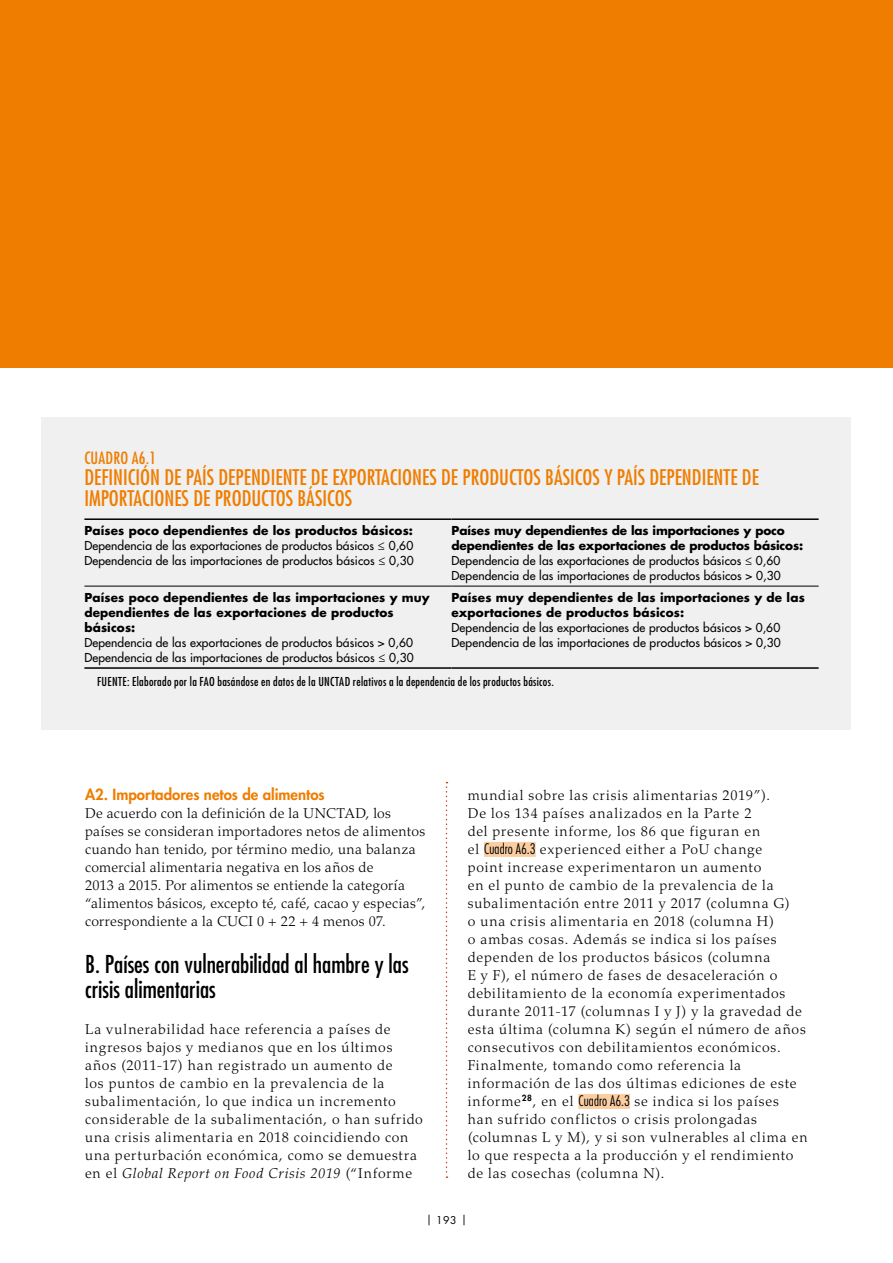
<style>
.page{position:relative;width:893px;height:1263px;background:#fff}
.page>*{position:absolute;margin:0;border:0;box-sizing:border-box;transform-origin:0 0}
.Heading3_OK{font:condensed 24px/25.5px "Futura Std";color:#000}
.Table_Tilte_OK{font:condensed 21px/21px "Futura Std";color:#ef7d00}
.Table_No_OK{font:condensed 16.5px "Futura Std";letter-spacing:.01em;color:#ef7d00}
.Heading4_OK{font:800 15px "Futura Std";color:#ef7d00}
.NewPara1_OK{font:300 14.25px/18px "Palatino LT Std";letter-spacing:.05em;color:#000}
.NewPara1_OK-2{font:300 14.25px/18px "Palatino LT Std";letter-spacing:.02em;color:#000}
.Table_Body_OK{font:500 12px "Futura Std";letter-spacing:.01em;color:#000}
.Table_Body_OK-2{font:700 12px/15px "Futura Std";letter-spacing:.01em;color:#000}
.Table_source_OK{font:condensed 12px "Futura Std";letter-spacing:.025em;color:#000}
.Table_Body_OK-3{font:700 12px/15px "Futura Std";letter-spacing:-.01em;color:#000}
.t1{font:10.5px "Futura Std";color:#000}
.s1{font-style:italic}
.s2{font-family:"Futura Std";font-stretch:condensed}
</style>
<div class="page">
<div style="left:0;top:0;width:893px;height:368px;background:#ef7d00"></div>
<div style="left:41px;top:417px;width:809px;height:312px;background:#f0f0f0"></div>
<hr style="left:84px;top:586px;width:367px;height:1px;background:#000">
<hr style="left:451px;top:586px;width:368px;height:1px;background:#000">
<hr style="left:84px;top:667px;width:367px;height:2px;background:#000">
<hr style="left:451px;top:667px;width:368px;height:2px;background:#000">
<hr style="left:84px;top:518px;width:367px;height:2px;background:#000">
<hr style="left:451px;top:518px;width:368px;height:2px;background:#000">
<div style="left:484px;top:842px;width:52px;height:15px;background:#fbcea2"></div>
<div style="left:578px;top:1094px;width:52px;height:15px;background:#fbcea2"></div>
<svg style="left:446px;top:782px;width:1px;height:396px"></svg>
<p class="Table_No_OK" style="left:84px;top:448px;width:73px">CUADRO A6.1</p>
<p class="Table_Tilte_OK" style="left:84px;top:467px;width:676px">DEFINICIÓN DE PAÍS DEPENDIENTE DE EXPORTACIONES DE PRODUCTOS BÁSICOS Y PAÍS DEPENDIENTE DE<br>IMPORTACIONES DE PRODUCTOS BÁSICOS</p>
<p class="Table_Body_OK-2" style="left:84px;top:523px;width:330px">Países poco dependientes de los productos básicos:</p>
<p class="Table_Body_OK" style="left:84px;top:538px;width:330px">Dependencia de las exportaciones de productos básicos ≤ 0,60</p>
<p class="Table_Body_OK" style="left:84px;top:553px;width:331px">Dependencia de las importaciones de productos básicos ≤ 0,30</p>
<p class="Table_Body_OK-3" style="left:451px;top:523px;width:353px">Países muy dependientes de las importaciones y poco dependientes de las exportaciones de productos básicos:</p>
<p class="Table_Body_OK" style="left:451px;top:553px;width:330px">Dependencia de las exportaciones de productos básicos ≤ 0,60</p>
<p class="Table_Body_OK" style="left:451px;top:568px;width:331px">Dependencia de las importaciones de productos básicos &gt; 0,30</p>
<p class="Table_Body_OK-2" style="left:84px;top:590px;width:347px">Países poco dependientes de las importaciones y muy dependientes de las exportaciones de productos básicos:</p>
<p class="Table_Body_OK" style="left:84px;top:635px;width:330px">Dependencia de las exportaciones de productos básicos &gt; 0,60</p>
<p class="Table_Body_OK" style="left:84px;top:650px;width:331px">Dependencia de las importaciones de productos básicos ≤ 0,30</p>
<p class="Table_Body_OK-2" style="left:451px;top:590px;width:355px">Países muy dependientes de las importaciones y de las exportaciones de productos básicos:</p>
<p class="Table_Body_OK" style="left:451px;top:620px;width:330px">Dependencia de las exportaciones de productos básicos &gt; 0,60</p>
<p class="Table_Body_OK" style="left:451px;top:635px;width:331px">Dependencia de las importaciones de productos básicos &gt; 0,30</p>
<p class="Table_source_OK" style="left:97px;top:675px;width:458px">FUENTE: Elaborado por la FAO basándose en datos de la UNCTAD relativos a la dependencia de los productos básicos.</p>
<p class="Heading4_OK" style="left:85px;top:785px;width:241px">A2. Importadores netos de alimentos</p>
<p class="NewPara1_OK-2" style="left:85px;top:804px;width:342px">De acuerdo con la definición de la UNCTAD, los países se consideran importadores netos de alimentos cuando han tenido, por término medio, una balanza comercial alimentaria negativa en los años de<br>2013 a 2015. Por alimentos se entiende la categoría “alimentos básicos, excepto té, café, cacao y especias”, correspondiente a la CUCI 0 + 22 + 4 menos 07.</p>
<p class="Heading3_OK" style="left:85px;top:951px;width:325px">B. Países con vulnerabilidad al hambre y las crisis alimentarias</p>
<p class="NewPara1_OK" style="left:85px;top:1020px;width:339px">La vulnerabilidad hace referencia a países de ingresos bajos y medianos que en los últimos años (2011-17) han registrado un aumento de<br>los puntos de cambio en la prevalencia de la subalimentación, lo que indica un incremento considerable de la subalimentación, o han sufrido una crisis alimentaria en 2018 coincidiendo con una perturbación económica, como se demuestra en el <span class="s1">Global Report on Food Crisis 2019</span> (“Informe</p>
<p class="NewPara1_OK" style="left:468px;top:786px;width:341px">mundial sobre las crisis alimentarias 2019”).<br>De los 134 países analizados en la Parte 2<br>del presente informe, los 86 que figuran en<br>el <span class="s2">Cuadro A6.3</span> experienced either a PoU change<br>point increase experimentaron un aumento<br>en el punto de cambio de la prevalencia de la subalimentación entre 2011 y 2017 (columna G)<br>o una crisis alimentaria en 2018 (columna H)<br>o ambas cosas. Además se indica si los países dependen de los productos básicos (columna<br>E y F), el número de fases de desaceleración o debilitamiento de la economía experimentados durante 2011-17 (columnas I y J) y la gravedad de esta última (columna K) según el número de años consecutivos con debilitamientos económicos.<br>Finalmente, tomando como referencia la información de las dos últimas ediciones de este informe<sup>28</sup>, en el <span class="s2">Cuadro A6.3</span> se indica si los países han sufrido conflictos o crisis prolongadas (columnas L y M), y si son vulnerables al clima en lo que respecta a la producción y el rendimiento de las cosechas (columna N).</p>
<p class="t1" style="left:426px;top:1214px;width:42px">| 193 |</p>
</div>
